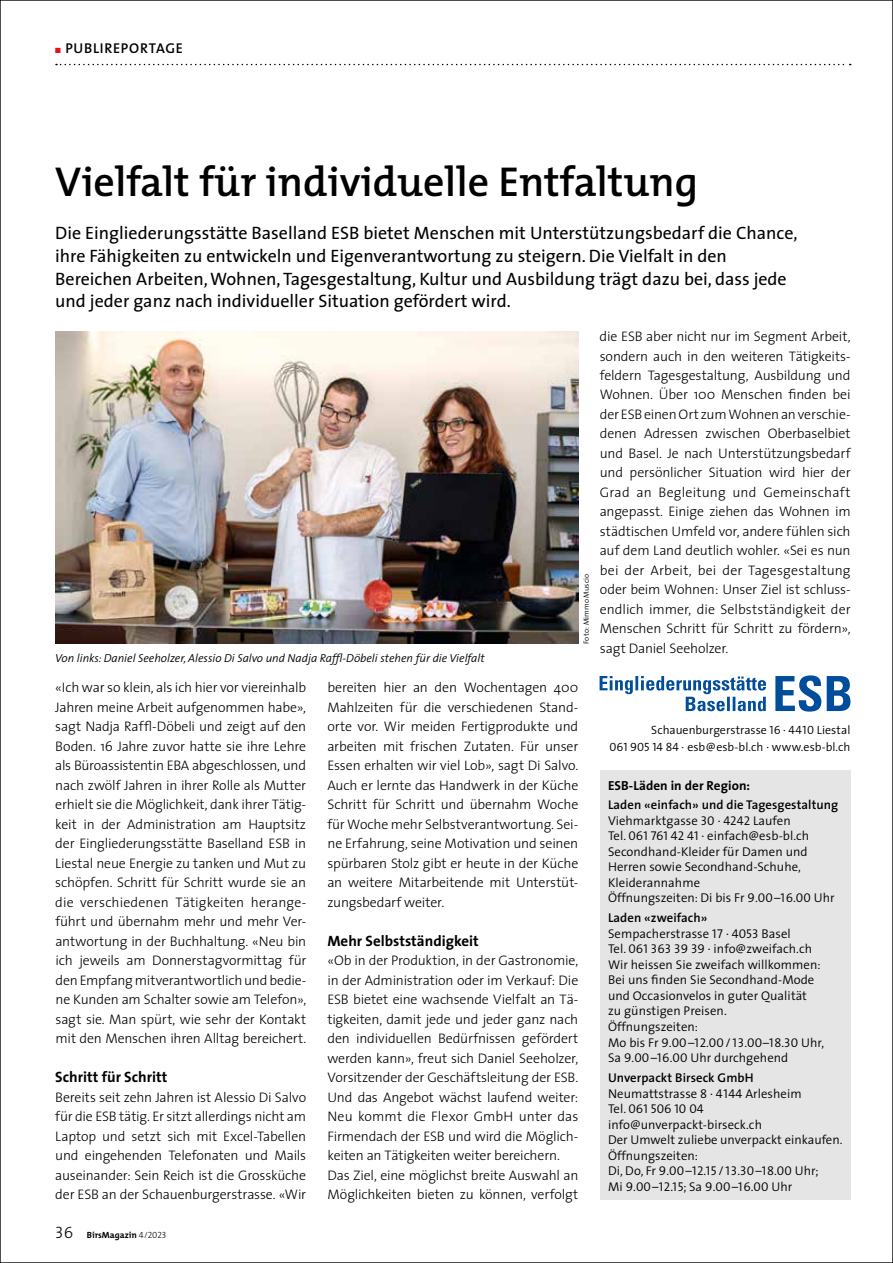
<style>
.page{position:relative;width:893px;height:1263px;background:#fff}
.page>*{position:absolute;margin:0;border:0;box-sizing:border-box;transform-origin:0 0}
.t1{font:600 42px "The Mix";color:#000}
.t2{font:18px/23px "The Sans";color:#000}
.t3{font:700 15px "The Sans";color:#000}
.t4{font:14.25px "The Sans Semi Bold Caps";letter-spacing:.05em;color:#000}
.t5{font:300 13.8px/19.5px "The Sans";letter-spacing:-.01em;color:#000;text-align:justify}
.t6{font:700 13.2px "The Sans";letter-spacing:.005em;color:#000}
.t7{font:300 12.75px/15.6px "The Sans";letter-spacing:.005em;color:#000}
.t8{font:12.75px "The Sans Semi Light Caps";letter-spacing:.005em;color:#000}
.t9{font:300 12px/16.5px "The Sans";color:#000;text-align:right}
.t10{font:italic 300 11.7px "The Sans";color:#000}
.t11{font:700 9px "The Mix";color:#000}
.t12{font:300 7.5px "The Sans";letter-spacing:.01em;color:#000}
.s1{color:#e41219}
.s2{font-family:"The Sans Light Caps";font-weight:400;font-size:16.5px}
.s3{font-family:"The Sans Light Caps";font-weight:400}
.s4{font-family:"The Sans Semi Light Caps";font-weight:400}
.s5{font-weight:600}
.s6{font-family:"The Sans";font-weight:300}
</style>
<div class="page">
<svg style="left:56px;top:64px;width:795px;height:1px"></svg>
<img style="left:55px;top:331px;width:523px;height:312px">
<div style="left:600px;top:770px;width:250px;height:429px;background:#e5e5e5"></div>
<svg style="left:600px;top:676px;width:166px;height:35px"></svg>
<svg style="left:775px;top:675px;width:75px;height:37px"></svg>
<p class="t4" style="left:55px;top:36px;width:129px"><span class="s1">■</span> PUBLIREPORTAGE</p>
<h1 class="t1" style="left:55px;top:147px;width:644px">Vielfalt für individuelle Entfaltung</h1>
<p class="t2" style="left:55px;top:221px;width:744px">Die Eingliederungsstätte Baselland ESB bietet Menschen mit Unterstützungsbedarf die Chance, ihre Fähigkeiten zu entwickeln und Eigenverantwortung zu steigern. Die Vielfalt in den Bereichen Arbeiten, Wohnen, Tagesgestaltung, Kultur und Ausbildung trägt dazu bei, dass jede und jeder ganz nach individueller Situation gefördert wird.</p>
<p class="t12" style="left:580px;top:644px;width:72px;rotate:-90deg">Foto: Mimmo Muscio</p>
<p class="t10" style="left:55px;top:648px;width:431px">Von links: Daniel Seeholzer, Alessio Di Salvo und Nadja Raffl-Döbeli stehen für die Vielfalt</p>
<p class="t5" style="left:55px;top:677px;width:253px">«Ich war so klein, als ich hier vor viereinhalb Jahren meine Arbeit aufgenommen habe», sagt Nadja Raffl-Döbeli und zeigt auf den Boden. 16 Jahre zuvor hatte sie ihre Lehre als Büroassistentin EBA abgeschlossen, und nach zwölf Jahren in ihrer Rolle als Mutter erhielt sie die Möglichkeit, dank ihrer Tätig&shy;keit in der Administration am Hauptsitz der Eingliederungsstätte Baselland ESB in Liestal neue Energie zu tanken und Mut zu schöpfen. Schritt für Schritt wurde sie an die verschiedenen Tätigkeiten herange&shy;führt und übernahm mehr und mehr Ver&shy;antwortung in der Buchhaltung. «Neu bin ich jeweils am Donnerstagvormittag für denEmpfangmitverantwortlichundbedie&shy;ne Kunden am Schalter sowie am Telefon», sagt sie. Man spürt, wie sehr der Kontakt mit den Menschen ihren Alltag bereichert.</p>
<p class="t3" style="left:55px;top:1064px;width:114px">Schritt für Schritt</p>
<p class="t5" style="left:55px;top:1087px;width:252px">Bereits seit zehn Jahren ist Alessio Di Salvo für die ESB tätig. Er sitzt allerdings nicht am Laptop und setzt sich mit Excel-Tabellen und eingehenden Telefonaten und Mails auseinander: Sein Reich ist die Grossküche der ESB an der Schauenburgerstrasse. «Wir</p>
<p class="t5" style="left:327px;top:677px;width:252px">bereiten hier an den Wochentagen 400<br>Mahlzeiten für die verschiedenen Stand&shy;orte vor. Wir meiden Fertigprodukte und arbeiten mit frischen Zutaten. Für unser Essen erhalten wir viel Lob», sagt Di Salvo.<br>Auch er lernte das Handwerk in der Küche Schritt für Schritt und übernahm Woche für Woche mehr Selbstverantwortung. Sei&shy;ne Erfahrung, seine Motivation und seinen spürbaren Stolz gibt er heute in der Küche an weitere Mitarbeitende mit Unterstüt&shy;zungsbedarf weiter.</p>
<p class="t3" style="left:327px;top:928px;width:153px">Mehr Selbstständigkeit</p>
<p class="t5" style="left:327px;top:950px;width:252px;text-align:left">«Ob in der Produktion, in der Gastronomie, in der Administration oder im Verkauf: Die ESB bietet eine wachsende Vielfalt an Tä&shy;tigkeiten, damit jede und jeder ganz nach den individuellen Bedürfnissen gefördert werden kann», freut sich Daniel Seeholzer, Vorsitzender der Geschäftsleitung der ESB.<br>Und das Angebot wächst laufend weiter:<br>Neu kommt die Flexor GmbH unter das Firmendach der ESB und wird die Möglich&shy;keiten an Tätigkeiten weiter bereichern.<br>Das Ziel, eine möglichst breite Auswahl an Möglichkeiten bieten zu können, verfolgt</p>
<p class="t11" style="left:55px;top:1227px;width:113px"><span class="s2">36</span> BirsMagazin <span class="s3">4/2023</span></p>
<p class="t5" style="left:600px;top:326px;width:253px">die ESB aber nicht nur im Segment Arbeit, sondern auch in den weiteren Tätigkeits&shy;feldern Tagesgestaltung, Ausbildung und Wohnen. Über 100 Menschen finden bei der ESBeinenOrt zumWohnenanverschie&shy;denen Adressen zwischen Oberbaselbiet und Basel. Je nach Unterstützungsbedarf und persönlicher Situation wird hier der Grad an Begleitung und Gemeinschaft angepasst. Einige ziehen das Wohnen im städtischen Umfeld vor, andere fühlen sich auf dem Land deutlich wohler. «Sei es nun bei der Arbeit, bei der Tagesgestaltung oder beim Wohnen: Unser Ziel ist schluss&shy;endlich immer, die Selbstständigkeit der Menschen Schritt für Schritt zu fördern», sagt Daniel Seeholzer.</p>
<p class="t9" style="left:609px;top:721px;width:242px">Schauenburgerstrasse <span class="s4">16</span> · <span class="s4">4410</span> Liestal<br><span class="s4">061 905 14 84</span> · esb@esb-bl.ch · www.esb-bl.ch</p>
<p class="t6" style="left:608px;top:775px;width:144px">ESB-Läden in der Region:</p>
<p class="t7" style="left:608px;top:796px;width:232px"><span class="s5">Laden «einfach» und die Tagesgestaltung </span>Viehmarktgasse <span class="s4">30</span> · <span class="s4">4242</span> Laufen<br>Tel. <span class="s4">061 761 42 41</span> · einfach@esb-bl.ch Secondhand-Kleider für Damen und Herren sowie Secondhand-Schuhe, Kleiderannahme<br>Öffnungszeiten: Di bis Fr <span class="s4">9</span>.<span class="s4">00</span>–<span class="s4">16</span>.<span class="s4">00</span> Uhr</p>
<p class="t7" style="left:608px;top:910px;width:217px"><span class="s5">Laden «zweifach»<br></span>Sempacherstrasse <span class="s4">17</span> · <span class="s4">4053</span> Basel<br>Tel. <span class="s4">061 363 39 39</span> · info@zweifach.ch<br>Wir heissen Sie zweifach willkommen:<br>Bei uns finden Sie Secondhand-Mode und Occasionvelos in guter Qualität<br>zu günstigen Preisen.<br>Öffnungszeiten:<br>Mo bis Fr <span class="s4">9</span>.<span class="s4">00</span>–<span class="s4">12</span>.<span class="s4">00</span>/ <span class="s4">13</span>.<span class="s4">00</span>–<span class="s4">18</span>.<span class="s4">30</span> Uhr,<br>Sa <span class="s4">9</span>.<span class="s4">00</span>–<span class="s4">16</span>.<span class="s4">00</span> Uhr durchgehend</p>
<p class="t7" style="left:608px;top:1069px;width:195px"><span class="s5">Unverpackt Birseck GmbH<br></span>Neumattstrasse <span class="s4">8</span> · <span class="s4">4144</span> Arlesheim</p>
<p class="t8" style="left:608px;top:1098px;width:97px"><span class="s6">Tel.</span> 061 506 10 04</p>
<p class="t7" style="left:608px;top:1116px;width:236px">info@unverpackt-birseck.ch<br>Der Umwelt zuliebe unverpackt einkaufen.<br>Öffnungszeiten:<br>Di, Do, Fr <span class="s4">9</span>.<span class="s4">00</span>–<span class="s4">12</span>.<span class="s4">15</span> / <span class="s4">13</span>.<span class="s4">30</span>–<span class="s4">18</span>.<span class="s4">00</span> Uhr;<br>Mi <span class="s4">9</span>.<span class="s4">00</span>–<span class="s4">12</span>.<span class="s4">15</span>; Sa <span class="s4">9</span>.<span class="s4">00</span>–<span class="s4">16</span>.<span class="s4">00</span> Uhr</p>
</div>
